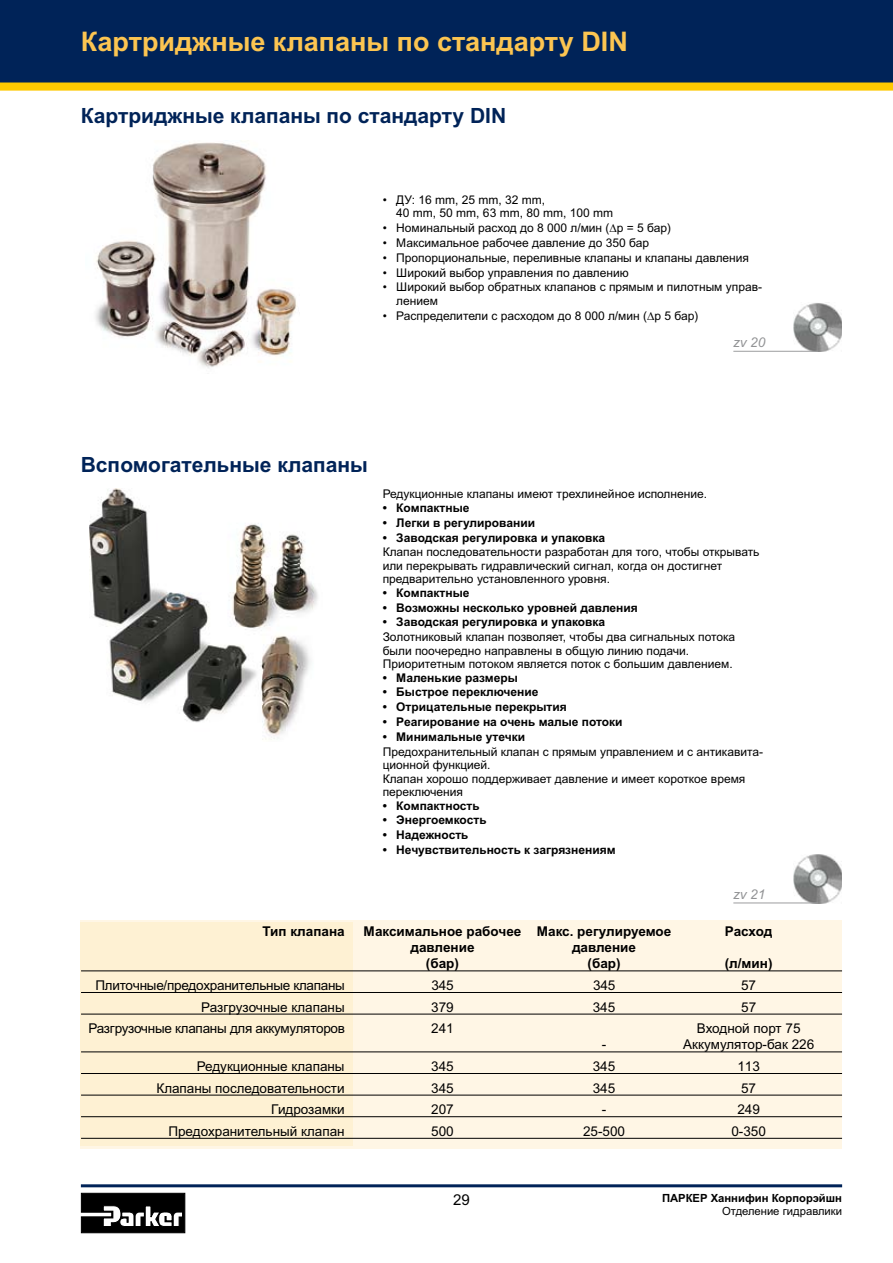
<style>
.page{position:relative;width:893px;height:1263px;background:#fff}
.page>*{position:absolute;margin:0;border:0;box-sizing:border-box;transform-origin:0 0}
.t1{font:700 27px "Arial Cyr";color:#fcc551}
.t2{font:700 21px "Arial Cyr";color:#002358}
.t3{font:15px "Arial Cyr";color:#000}
.t4{font:13.5px "Arial Cyr";color:#000}
.t5{font:700 13.5px "Arial Cyr";color:#000}
.t6{font:13.5px "Arial Cyr";letter-spacing:-.02em;color:#000}
.t7{font:13.5px "Arial Cyr MT Inclined";color:#929395}
.t8{font:12px/13.5px "Arial Cyr";color:#000}
.t9{font:700 12px "Arial Cyr";color:#000}
.t10{font:700 11.25px "Arial Cyr";color:#000}
.t11{font:11.25px "Arial Cyr";color:#000}
</style>
<div class="page">
<svg style="left:0;top:0;width:893px;height:91px;background:#173250"></svg>
<svg style="left:81px;top:1193px;width:104px;height:40px"></svg>
<hr style="left:81px;top:1184px;width:761px;height:3px;background:#002358">
<div style="left:81px;top:920px;width:761px;height:228px;background:#fff6e5"></div>
<div style="left:81px;top:922px;width:272px;height:224px;background:#fef1d3"></div>
<hr style="left:81px;top:970px;width:761px;height:1px;background:#000">
<hr style="left:81px;top:992px;width:761px;height:1px;background:#000">
<hr style="left:81px;top:1014px;width:761px;height:1px;background:#000">
<hr style="left:81px;top:1051px;width:761px;height:1px;background:#000">
<hr style="left:81px;top:1073px;width:761px;height:1px;background:#000">
<hr style="left:81px;top:1095px;width:761px;height:1px;background:#000">
<hr style="left:81px;top:1116px;width:761px;height:1px;background:#000">
<hr style="left:81px;top:1138px;width:761px;height:1px;background:#000">
<img style="left:89px;top:489px;width:229px;height:251px">
<img style="left:95px;top:142px;width:202px;height:226px">
<img style="left:793px;top:303px;width:49px;height:48px">
<hr style="left:733px;top:351px;width:85px;height:1px;background:#9c9d9f">
<img style="left:793px;top:854px;width:49px;height:49px">
<hr style="left:733px;top:903px;width:85px;height:1px;background:#9c9d9f">
<h1 class="t1" style="left:81px;top:26px;width:548px">Картриджные клапаны по стандарту DIN</h1>
<h2 class="t2" style="left:81px;top:104px;width:427px">Картриджные клапаны по стандарту DIN</h2>
<p class="t8" style="left:396px;top:193px;width:218px;text-indent:-13px">• ДУ: 16 mm, 25 mm, 32 mm,<br>40 mm, 50 mm, 63 mm, 80 mm, 100 mm</p>
<p class="t8" style="left:383px;top:221px;width:290px">• Номинальный расход до 8 000 л/мин (∆p = 5 бар)</p>
<p class="t8" style="left:383px;top:236px;width:268px">• Максимальное рабочее давление до 350 бар</p>
<p class="t8" style="left:383px;top:251px;width:368px">• Пропорциональные, переливные клапаны и клапаны давления</p>
<p class="t8" style="left:383px;top:266px;width:247px">• Широкий выбор управления по давлению</p>
<p class="t8" style="left:396px;top:280px;width:367px;text-indent:-14px">• Широкий выбор обратных клапанов с прямым и пилотным управ&shy;лением</p>
<p class="t8" style="left:383px;top:309px;width:317px">• Распределители с расходом до 8 000 л/мин (∆p 5 бар)</p>
<p class="t7" style="left:733px;top:335px;width:34px">zv 20</p>
<h2 class="t2" style="left:81px;top:452px;width:288px">Вспомогательные клапаны</h2>
<p class="t8" style="left:383px;top:487px;width:326px">Редукционные клапаны имеют трехлинейное исполнение.</p>
<p class="t9" style="left:383px;top:501px;width:88px">• Компактные</p>
<p class="t9" style="left:383px;top:516px;width:154px">• Легки в регулировании</p>
<p class="t9" style="left:383px;top:530px;width:224px">• Заводская регулировка и упаковка</p>
<p class="t8" style="left:383px;top:545px;width:378px">Клапан последовательности разработан для того, чтобы открывать или перекрывать гидравлический сигнал, когда он достигнет предварительно установленного уровня.</p>
<p class="t9" style="left:383px;top:586px;width:88px">• Компактные</p>
<p class="t9" style="left:383px;top:601px;width:257px">• Возможны несколько уровней давления</p>
<p class="t9" style="left:383px;top:615px;width:224px">• Заводская регулировка и упаковка</p>
<p class="t8" style="left:383px;top:630px;width:354px">Золотниковый клапан позволяет, чтобы два сигнальных потока были поочередно направлены в общую линию подачи.<br>Приоритетным потоком является поток с большим давлением.</p>
<p class="t9" style="left:383px;top:671px;width:137px">• Маленькие размеры</p>
<p class="t9" style="left:383px;top:685px;width:157px">• Быстрое переключение</p>
<p class="t9" style="left:383px;top:700px;width:185px">• Отрицательные перекрытия</p>
<p class="t9" style="left:383px;top:715px;width:241px">• Реагирование на очень малые потоки</p>
<p class="t9" style="left:383px;top:730px;width:144px">• Минимальные утечки</p>
<p class="t8" style="left:383px;top:744px;width:382px">Предохранительный клапан с прямым управлением и с антикавита&shy;ционной функцией.<br>Клапан хорошо поддерживает давление и имеет короткое время переключения</p>
<p class="t9" style="left:383px;top:798px;width:98px">• Компактность</p>
<p class="t9" style="left:383px;top:813px;width:105px">• Энергоемкость</p>
<p class="t9" style="left:383px;top:828px;width:87px">• Надежность</p>
<p class="t9" style="left:383px;top:843px;width:234px">• Нечувствительность к загрязнениям</p>
<p class="t7" style="left:733px;top:886px;width:34px">zv 21</p>
<p class="t5" style="left:262px;top:924px;width:84px">Тип клапана</p>
<p class="t5" style="left:364px;top:924px;width:309px">Максимальное рабочее Макс. регулируемое</p>
<p class="t5" style="left:725px;top:924px;width:49px">Расход</p>
<p class="t5" style="left:410px;top:940px;width:66px">давление</p>
<p class="t5" style="left:572px;top:940px;width:66px">давление</p>
<p class="t5" style="left:426px;top:956px;width:35px">(бар)</p>
<p class="t5" style="left:587px;top:956px;width:35px">(бар)</p>
<p class="t5" style="left:725px;top:956px;width:49px">(л/мин)</p>
<p class="t6" style="left:95px;top:978px;width:251px">Плиточные/предохранительные клапаны</p>
<p class="t4" style="left:432px;top:978px;width:23px">34 5</p>
<p class="t4" style="left:593px;top:978px;width:23px">34 5</p>
<p class="t4" style="left:741px;top:978px;width:16px">57</p>
<p class="t4" style="left:201px;top:999px;width:145px">Разгрузочные клапаны</p>
<p class="t4" style="left:431px;top:999px;width:24px">379</p>
<p class="t4" style="left:593px;top:999px;width:24px">34 5</p>
<p class="t4" style="left:741px;top:999px;width:17px">57</p>
<p class="t6" style="left:88px;top:1021px;width:258px">Разгрузочные клапаны для аккумуляторов</p>
<p class="t4" style="left:431px;top:1021px;width:24px">241</p>
<p class="t4" style="left:697px;top:1021px;width:105px">Входной порт 75</p>
<p class="t4" style="left:602px;top:1037px;width:6px">-</p>
<p class="t4" style="left:683px;top:1037px;width:133px">Аккумулятор-бак 226</p>
<p class="t4" style="left:197px;top:1059px;width:149px">Редукционные клапаны</p>
<p class="t4" style="left:431px;top:1059px;width:24px">34 5</p>
<p class="t4" style="left:593px;top:1059px;width:24px">34 5</p>
<p class="t4" style="left:737px;top:1059px;width:23px">113</p>
<p class="t4" style="left:156px;top:1080px;width:190px">Клапаны последовательности</p>
<p class="t4" style="left:431px;top:1080px;width:24px">34 5</p>
<p class="t4" style="left:593px;top:1080px;width:24px">34 5</p>
<p class="t4" style="left:741px;top:1080px;width:17px">57</p>
<p class="t4" style="left:271px;top:1102px;width:75px">Гидрозамки</p>
<p class="t4" style="left:431px;top:1102px;width:24px">207</p>
<p class="t4" style="left:602px;top:1102px;width:6px">-</p>
<p class="t4" style="left:737px;top:1102px;width:24px">249</p>
<p class="t4" style="left:168px;top:1123px;width:178px">Предохранительный клапан</p>
<p class="t4" style="left:431px;top:1123px;width:24px">500</p>
<p class="t4" style="left:583px;top:1123px;width:44px">25-500</p>
<p class="t4" style="left:731px;top:1123px;width:36px">0-350</p>
<p class="t3" style="left:453px;top:1191px;width:18px">29</p>
<p class="t10" style="left:662px;top:1191px;width:181px">ПАРКЕР Ханнифин Корпорэйшн</p>
<p class="t11" style="left:722px;top:1205px;width:121px">Отделение гидравлики</p>
</div>
